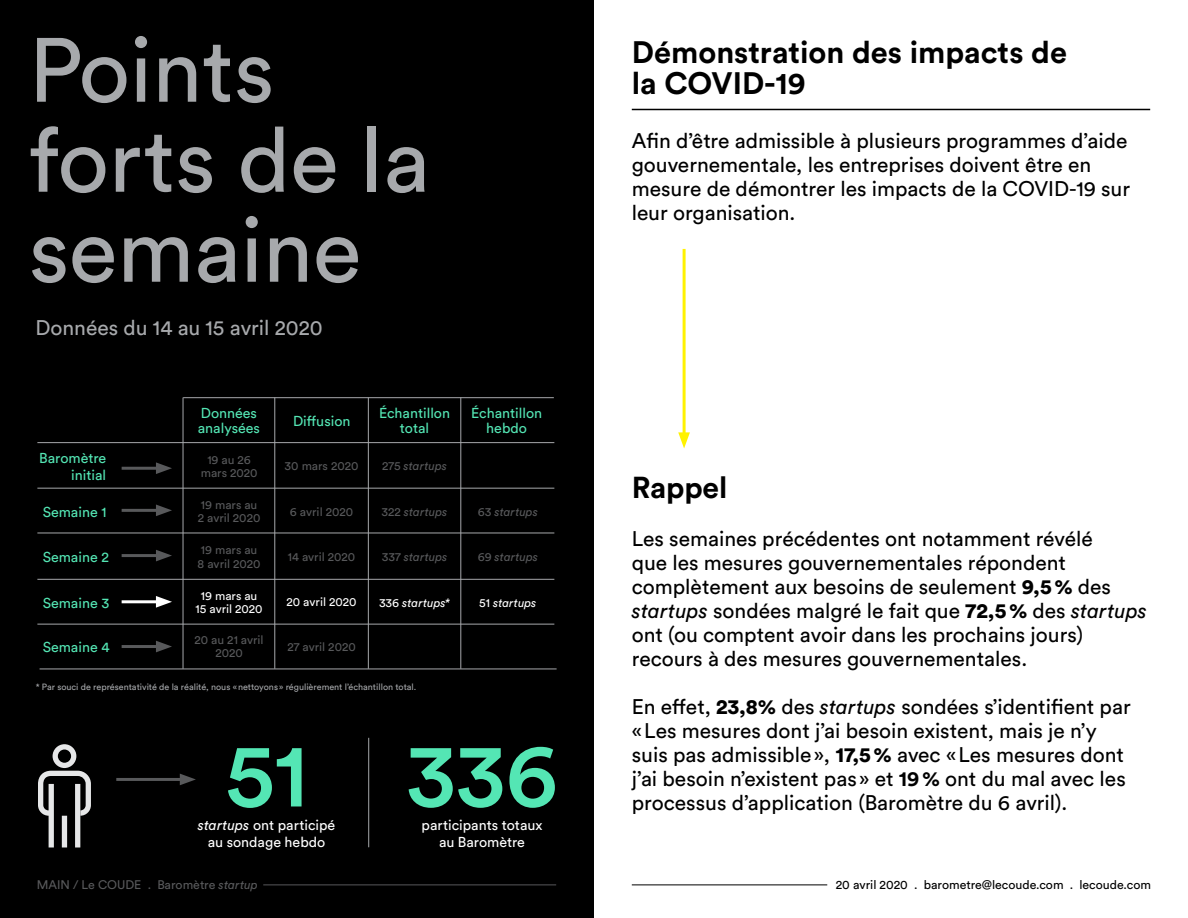
<style>
.page{position:relative;width:1188px;height:918px;background:#fff}
.page>*{position:absolute;margin:0;border:0;box-sizing:border-box;transform-origin:0 0}
.t1{font:90px/90px "Circular Pro";letter-spacing:-.005em;color:#a7a9ac}
.t2{font:500 90px "Circular Pro";color:#54e6b4}
.t3{font:700 30.75px/31.5px "Circular Pro";color:#000}
.t4{font:700 30px "Circular Pro";letter-spacing:-.005em;color:#000}
.t5{font:21px/24px "Circular Pro";color:#000}
.t6{font:21px "Circular Pro";color:#a7a9ac}
.t7{font:14.25px/15px "Circular Pro";color:#54e6b4;text-align:center}
.t8{font:14.25px/17.2px "Circular Pro";color:#fff;text-align:center}
.t9{font:12.3px "Circular Pro";color:#000}
.t10{font:12.3px "Circular Pro";color:#58595b}
.t11{font:12px/13.5px "Circular Pro";color:#58595b;text-align:center}
.t12{font:italic 12px "Circular Pro";color:#58595b}
.t13{font:12px/13.5px "Circular Pro";color:#fff;text-align:center}
.t14{font:italic 12px "Circular Pro";color:#fff}
.t15{font:9px "Circular Pro";color:#a7a9ac}
.s1{font-style:normal}
.s2{font-style:italic}
.s3{font-weight:900}
.s4{font-weight:700}
</style>
<div class="page">
<hr style="left:632px;top:885px;width:195px;height:1px;background:#000">
<div style="left:0;top:0;width:594px;height:918px;background:#000"></div>
<svg style="left:38px;top:744px;width:53px;height:103px"></svg>
<hr style="left:116px;top:778px;width:70px;height:3px;background:#58595b">
<svg style="left:180px;top:774px;width:16px;height:11px"></svg>
<hr style="left:368px;top:738px;width:1px;height:109px;background:#a7a9ac">
<hr style="left:37px;top:488px;width:517px;height:1px;background:#a7a9ac">
<hr style="left:37px;top:533px;width:517px;height:1px;background:#a7a9ac">
<hr style="left:275px;top:397px;width:1px;height:272px;background:#a7a9ac">
<hr style="left:183px;top:397px;width:1px;height:272px;background:#a7a9ac">
<hr style="left:368px;top:397px;width:1px;height:272px;background:#a7a9ac">
<hr style="left:461px;top:397px;width:1px;height:272px;background:#a7a9ac">
<hr style="left:37px;top:579px;width:517px;height:1px;background:#a7a9ac">
<hr style="left:37px;top:624px;width:517px;height:1px;background:#a7a9ac">
<hr style="left:37px;top:442px;width:517px;height:1px;background:#a7a9ac">
<hr style="left:40px;top:669px;width:517px;height:1px;background:#a7a9ac">
<hr style="left:122px;top:467px;width:40px;height:3px;background:#58595b">
<svg style="left:156px;top:462px;width:16px;height:12px"></svg>
<hr style="left:122px;top:509px;width:40px;height:3px;background:#58595b">
<svg style="left:156px;top:505px;width:16px;height:11px"></svg>
<hr style="left:122px;top:554px;width:40px;height:3px;background:#58595b">
<svg style="left:156px;top:550px;width:16px;height:11px"></svg>
<hr style="left:122px;top:600px;width:40px;height:3px;background:#fff">
<svg style="left:156px;top:596px;width:16px;height:12px"></svg>
<hr style="left:122px;top:645px;width:40px;height:3px;background:#58595b">
<svg style="left:156px;top:641px;width:16px;height:11px"></svg>
<hr style="left:183px;top:397px;width:371px;height:1px;background:#a7a9ac">
<hr style="left:683px;top:249px;width:3px;height:189px;background:#fff200">
<svg style="left:678px;top:432px;width:12px;height:16px"></svg>
<hr style="left:632px;top:109px;width:518px;height:1px;background:#000">
<hr style="left:263px;top:885px;width:293px;height:1px;background:#58595b">
<h1 class="t1" style="left:29px;top:21px;width:403px">Points forts de la semaine</h1>
<p class="t6" style="left:35px;top:313px;width:289px">Données du 14 au 15 avril 2020</p>
<p class="t7" style="left:39px;top:449px;width:68px;line-height:17.2px;text-align:right">Baromètre initial</p>
<p class="t7" style="left:43px;top:504px;width:65px">Semaine 1</p>
<p class="t7" style="left:43px;top:549px;width:68px">Semaine 2</p>
<p class="t7" style="left:43px;top:594px;width:68px">Semaine 3</p>
<p class="t7" style="left:43px;top:639px;width:68px">Semaine 4</p>
<p class="t7" style="left:198px;top:405px;width:64px;text-align:left">Données analysées</p>
<p class="t7" style="left:379px;top:405px;width:73px">Échantillon total</p>
<p class="t7" style="left:471px;top:405px;width:73px">Échantillon hebdo</p>
<p class="t7" style="left:293px;top:413px;width:59px">Diffusion</p>
<p class="t11" style="left:201px;top:452px;width:58px">19 au 26 mars 2020</p>
<p class="t11" style="left:285px;top:459px;width:75px">30 mars 2020</p>
<p class="t12" style="left:382px;top:458px;width:67px"><span class="s1">275</span> startups</p>
<p class="t11" style="left:198px;top:497px;width:64px;text-align:left">19 mars au<br>2 avril 2020</p>
<p class="t11" style="left:290px;top:504px;width:65px">6 avril 2020</p>
<p class="t12" style="left:382px;top:503px;width:67px"><span class="s1">322</span> startups</p>
<p class="t12" style="left:478px;top:503px;width:62px"><span class="s1">63</span> startups</p>
<p class="t11" style="left:198px;top:543px;width:64px;text-align:left">19 mars au<br>8 avril 2020</p>
<p class="t13" style="left:196px;top:588px;width:69px">19 mars au<br>15 avril 2020</p>
<p class="t11" style="left:288px;top:549px;width:69px">14 avril 2020</p>
<p class="t12" style="left:382px;top:549px;width:67px"><span class="s1">337</span> startups</p>
<p class="t14" style="left:379px;top:594px;width:73px"><span class="s1">336</span> startups*</p>
<p class="t12" style="left:478px;top:549px;width:62px"><span class="s1">69</span> startups</p>
<p class="t13" style="left:287px;top:594px;width:71px">20 avril 2020</p>
<p class="t14" style="left:479px;top:594px;width:59px"><span class="s1">51</span> startups</p>
<p class="t11" style="left:287px;top:640px;width:70px">27 avril 2020</p>
<p class="t11" style="left:195px;top:632px;width:71px">20 au 21 avril<br>2020</p>
<p class="t15" style="left:36px;top:681px;width:382px">* Par souci de représentativité de la réalité, nous «nettoyons » régulièrement l’échantillon total.</p>
<h1 class="t2" style="left:225px;top:714px;width:334px">51 336</h1>
<p class="t8" style="left:198px;top:815px;width:139px"><span class="s2">startups</span> ont participé au sondage hebdo</p>
<p class="t8" style="left:422px;top:815px;width:122px">participants totaux au Baromètre</p>
<p class="t10" style="left:37px;top:876px;width:223px">MAIN / Le COUDE . Baromètre <span class="s2">startup</span></p>
<h2 class="t3" style="left:632px;top:35px;width:437px">Démonstration des impacts de la COVID-19</h2>
<p class="t5" style="left:632px;top:128px;width:500px">Afin d’être admissible à plusieurs programmes d’aide gouvernementale, les entreprises doivent être en mesure de démontrer les impacts de la COVID-19 sur leur organisation.</p>
<h3 class="t4" style="left:632px;top:467px;width:97px">Rappel</h3>
<p class="t5" style="left:632px;top:526px;width:517px">Les semaines précédentes ont notamment révélé<br>que les mesures gouvernementales répondent complètement aux besoins de seulement <span class="s3">9,5%</span> des <span class="s2">startups</span> sondées malgré le fait que <span class="s3">72,5%</span> des <span class="s2">startups </span>ont (ou comptent avoir dans les prochains jours) recours à des mesures gouvernementales.</p>
<p class="t5" style="left:632px;top:694px;width:500px">En effet, <span class="s3">23,8%</span> des <span class="s2">startups</span> sondées s’identifient par «Les mesures dont j’ai besoin existent, mais je n’y suis pas admissible», <span class="s3">17,5%</span> avec «Les mesures dont j’ai besoin n’existent pas » et <span class="s4">19%</span> ont du mal avec les processus d’application (Baromètre du 6 avril).</p>
<p class="t9" style="left:836px;top:877px;width:317px">20 avril 2020 . barometre@lecoude.com . lecoude.com</p>
</div>
